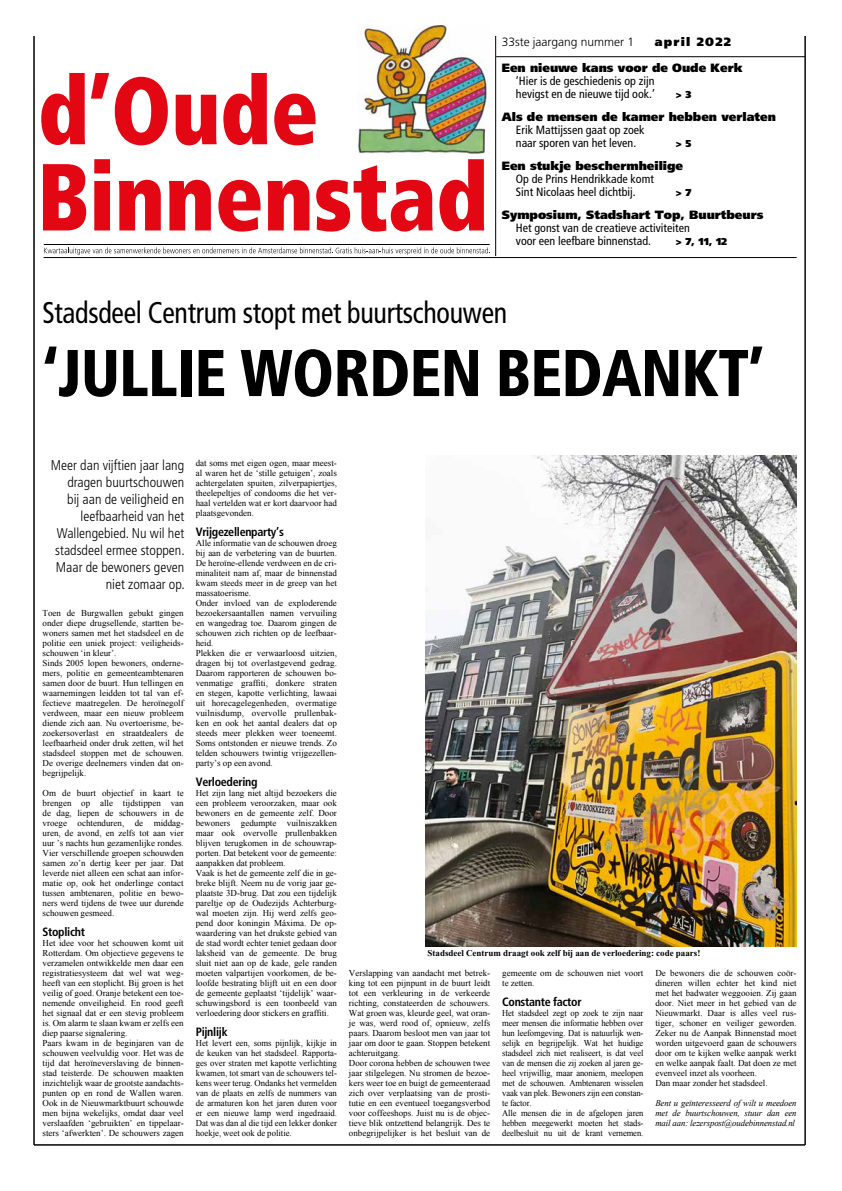
<style>
.page{position:relative;width:842px;height:1191px;background:#fff}
.page>*{position:absolute;margin:0;border:0;box-sizing:border-box;transform-origin:0 0}
.t1{font:900 condensed 95px/86.2px "Frutiger";color:#e30613;scale:.9 1}
.t2{font:900 condensed 66px "Frutiger";letter-spacing:-.01em;color:#000;scale:.93 1}
.t3{font:condensed 30px "Frutiger";letter-spacing:-.01em;color:#000;scale:.93 1}
.t4{font:300 condensed 14px/17px "Frutiger";color:#000;text-align:right}
.t5{font:condensed 12px/13px "Frutiger";color:#000}
.t6{font:900 12px/25.9px "Frutiger";color:#000}
.t7{font:700 condensed 12px "Frutiger";letter-spacing:-.025em;color:#000}
.t8{font:300 12px "Frutiger";color:#000}
.t9{font:900 10px "Frutiger";color:#000}
.t10{font:9px/10px "Times New Roman";color:#000}
.t11{font:9px/10px "Times New Roman";color:#000;scale:.95 1}
.t12{font:italic 9px/10px "Times New Roman";letter-spacing:-.01em;color:#000;text-align:justify}
.t13{font:700 9px "Times New Roman";color:#000}
</style>
<div class="page">
<hr style="left:496px;top:56px;width:309px;height:1px;background:#000">
<hr style="left:34px;top:36px;width:1px;height:1108px;background:#000">
<hr style="left:495px;top:36px;width:1px;height:220px;background:#000">
<hr style="left:44px;top:257px;width:753px;height:1px;background:#000">
<hr style="left:805px;top:36px;width:1px;height:1108px;background:#000">
<hr style="left:34px;top:1144px;width:771px;height:1px;background:#000">
<hr style="left:44px;top:244px;width:446px;height:1px;background:#000">
<svg style="left:44px;top:247px;width:446px;height:8px"></svg>
<img style="left:426px;top:455px;width:370px;height:491px">
<img style="left:357px;top:25px;width:131px;height:129px">
<h1 class="t1" style="left:37px;top:67px;width:502px">d’Oude<br>Binnenstad</h1>
<h3 class="t6" style="left:502px;top:29px;width:242px;text-indent:153px">april 2022<br>Een nieuwe kans voor de Oude Kerk</h3>
<h3 class="t5" style="left:516px;top:74px;width:140px">‘Hier is de geschiedenis op zijn hevigst en de nieuwe tijd ook.’</h3>
<h3 class="t8" style="left:502px;top:35px;width:134px">33ste jaargang nummer 1</h3>
<p class="t9" style="left:676px;top:88px;width:17px">&gt; 3</p>
<h3 class="t6" style="left:502px;top:104px;width:276px">Als de mensen de kamer hebben verlaten</h3>
<h3 class="t5" style="left:516px;top:123px;width:130px">Erik Mattijssen gaat op zoek naar sporen van het leven.</h3>
<p class="t9" style="left:676px;top:137px;width:17px">&gt; 5</p>
<h3 class="t6" style="left:502px;top:153px;width:183px">Een stukje beschermheilige</h3>
<h3 class="t5" style="left:516px;top:172px;width:139px">Op de Prins Hendrikkade komt<br>Sint Nicolaas heel dichtbij.</h3>
<p class="t9" style="left:676px;top:186px;width:17px">&gt; 7</p>
<h3 class="t6" style="left:502px;top:202px;width:263px">Symposium, Stadshart Top, Buurtbeurs</h3>
<h3 class="t5" style="left:516px;top:221px;width:175px">Het gonst van de creatieve activiteiten voor een leefbare binnenstad.</h3>
<p class="t9" style="left:676px;top:235px;width:53px">&gt; 7, 11, 12</p>
<h3 class="t3" style="left:43px;top:295px;width:501px">Stadsdeel Centrum stopt met buurtschouwen</h3>
<h2 class="t2" style="left:43px;top:333px;width:778px">‘JULLIE WORDEN BEDANKT’</h2>
<h3 class="t4" style="left:51px;top:457px;width:135px">Meer dan vijftien jaar lang dragen buurtschouwen<br>bij aan de veiligheid en leefbaarheid van het<br>Wallengebied. Nu wil het stadsdeel ermee stoppen.<br>Maar de bewoners geven niet zomaar op.</h3>
<p class="t10" style="left:43px;top:608px;width:143px">Toen de Burgwallen gebukt gingen onder diepe drugsellende, startten be&shy;woners samen met het stadsdeel en de politie een uniek project: veiligheids&shy;schouwen ‘in kleur’.<br>Sinds 2005 lopen bewoners, onderne&shy;mers, politie en gemeenteambtenaren samen door de buurt. Hun tellingen en waarnemingen leidden tot tal van ef&shy;fectieve maatregelen. De heroïnegolf verdween, maar een nieuw probleem diende zich aan. Nu overtoerisme, be&shy;zoekersoverlast en straatdealers de leefbaarheid onder druk zetten, wil het stadsdeel stoppen met de schouwen.<br>De overige deelnemers vinden dat on&shy;begrijpelijk.</p>
<p class="t10" style="left:43px;top:788px;width:143px;text-align:justify">Om de buurt objectief in kaart te brengen op alle tijdstippen van de dag, liepen de schouwers in de vroege ochtenduren, de middag&shy;uren, de avond, en zelfs tot aan vier uur ’s nachts hun gezamenlijke rondes.<br>Vier verschillende groepen schouwden samen zo’n dertig keer per jaar. Dat leverde niet alleen een schat aan infor&shy;matie op, ook het onderlinge contact tussen ambtenaren, politie en bewo&shy;ners werd tijdens de twee uur durende schouwen gesmeed.</p>
<h3 class="t7" style="left:43px;top:925px;width:44px">Stoplicht</h3>
<p class="t10" style="left:43px;top:938px;width:143px">Het idee voor het schouwen komt uit Rotterdam. Om objectieve gegevens te verzamelen ontwikkelde men daar een registratiesysteem dat wel wat weg&shy;heeft van een stoplicht. Bij groen is het veilig of goed. Oranje betekent een toe&shy;nemende onveiligheid. En rood geeft het signaal dat er een stevig probleem is. Om alarm te slaan kwam er zelfs een diep paarse signalering.<br>Paars kwam in de beginjaren van de schouwen veelvuldig voor. Het was de tijd dat heroïneverslaving de binnen&shy;stad teisterde. De schouwen maakten inzichtelijk waar de grootste aandachts&shy;punten op en rond de Wallen waren.<br>Ook in de Nieuwmarktbuurt schouwde men bijna wekelijks, omdat daar veel verslaafden ‘gebruikten’ en tippelaar&shy;sters ‘afwerkten’. De schouwers zagen</p>
<p class="t10" style="left:196px;top:458px;width:143px;text-align:justify">dat soms met eigen ogen, maar meest&shy;al waren het de ‘stille getuigen’, zoals achtergelaten spuiten, zilverpapiertjes, theelepeltjes of condooms die het ver&shy;haal vertelden wat er kort daarvoor had plaatsgevonden.</p>
<h3 class="t7" style="left:196px;top:525px;width:90px">Vrijgezellenparty’s</h3>
<p class="t10" style="left:196px;top:538px;width:143px">Alle informatie van de schouwen droeg bij aan de verbetering van de buurten.<br>De heroïne-ellende verdween en de cri&shy;minaliteit nam af, maar de binnenstad kwam steeds meer in de greep van het massatoerisme.<br>Onder invloed van de exploderende bezoekersaantallen namen vervuiling en wangedrag toe. Daarom gingen de schouwen zich richten op de leefbaar&shy;heid.<br>Plekken die er verwaarloosd uitzien, dragen bij tot overlastgevend gedrag.<br>Daarom rapporteren de schouwen bo&shy;venmatige graffiti, donkere straten en stegen, kapotte verlichting, lawaai uit horecagelegenheden, overmatige vuilnisdump, overvolle prullenbak&shy;ken en ook het aantal dealers dat op steeds meer plekken weer toeneemt.<br>Soms ontstonden er nieuwe trends. Zo telden schouwers twintig vrijgezellen&shy;party’s op een avond.</p>
<h3 class="t7" style="left:196px;top:775px;width:63px">Verloedering</h3>
<p class="t10" style="left:196px;top:788px;width:143px">Het zijn lang niet altijd bezoekers die een probleem veroorzaken, maar ook bewoners en de gemeente zelf. Door bewoners gedumpte vuilniszakken maar ook overvolle prullenbakken blijven terugkomen in de schouwrap&shy;porten. Dat betekent voor de gemeente: aanpakken dat probleem.<br>Vaak is het de gemeente zelf die in ge&shy;breke blijft. Neem nu de vorig jaar ge&shy;plaatste 3D-brug. Dat zou een tijdelijk pareltje op de Oudezijds Achterburg&shy;wal moeten zijn. Hij werd zelfs geo&shy;pend door koningin Máxima. De op&shy;waardering van het drukste gebied van de stad wordt echter teniet gedaan door laksheid van de gemeente. De brug sluit niet aan op de kade, gele randen moeten valpartijen voorkomen, de be&shy;loofde bestrating blijft uit en een door de gemeente geplaatst ‘tijdelijk’ waar&shy;schuwingsbord is een toonbeeld van verloedering door stickers en graffiti.</p>
<h3 class="t7" style="left:196px;top:1025px;width:33px">Pijnlijk</h3>
<p class="t10" style="left:196px;top:1038px;width:143px;text-align:justify">Het levert een, soms pijnlijk, kijkje in de keuken van het stadsdeel. Rapporta&shy;ges over straten met kapotte verlichting kwamen, tot smart van de schouwers tel&shy;kens weer terug. Ondanks het vermelden van de plaats en zelfs de nummers van de armaturen kon het jaren duren voor er een nieuwe lamp werd ingedraaid.<br>Dat was dan al die tijd een lekker donker hoekje, weet ook de politie.</p>
<p class="t13" style="left:427px;top:948px;width:274px">Stadsdeel Centrum draagt ook zelf bij aan de verloedering: code paars!</p>
<p class="t10" style="left:349px;top:968px;width:143px">Verslapping van aandacht met betrek&shy;king tot een pijnpunt in de buurt leidt tot een verkleuring in de verkeerde richting, constateerden de schouwers.<br>Wat groen was, kleurde geel, wat oran&shy;je was, werd rood of, opnieuw, zelfs paars. Daarom besloot men van jaar tot jaar om door te gaan. Stoppen betekent achteruitgang.<br>Door corona hebben de schouwen twee jaar stilgelegen. Nu stromen de bezoe&shy;kers weer toe en buigt de gemeenteraad zich over verplaatsing van de prosti&shy;tutie en een eventueel toegangsverbod voor coffeeshops. Juist nu is de objec&shy;tieve blik ontzettend belangrijk. Des te onbegrijpelijker is het besluit van de</p>
<p class="t10" style="left:502px;top:968px;width:143px">gemeente om de schouwen niet voort te zetten.</p>
<h3 class="t7" style="left:502px;top:995px;width:81px">Constante factor</h3>
<p class="t11" style="left:502px;top:1008px;width:150px">Het stadsdeel zegt op zoek te zijn naar meer mensen die informatie hebben over hun leefomgeving. Dat is natuurlijk wen&shy;selijk en begrijpelijk. Wat het huidige stadsdeel zich niet realiseert, is dat veel van de mensen die zij zoeken al jaren ge&shy;heel vrijwillig, maar anoniem, meelopen met de schouwen. Ambtenaren wisselen vaak van plek. Bewoners zijn een constan&shy;te factor.<br>Alle mensen die in de afgelopen jaren hebben meegewerkt moeten het stads&shy;deelbesluit nu uit de krant vernemen.</p>
<p class="t10" style="left:655px;top:968px;width:143px">De bewoners die de schouwen coör&shy;dineren willen echter het kind niet met het badwater weggooien. Zij gaan door. Niet meer in het gebied van de Nieuwmarkt. Daar is alles veel rus&shy;tiger, schoner en veiliger geworden.<br>Zeker nu de Aanpak Binnenstad moet worden uitgevoerd gaan de schouwers door om te kijken welke aanpak werkt en welke aanpak faalt. Dat doen ze met evenveel inzet als voorheen.<br>Dan maar zonder het stadsdeel.</p>
<p class="t12" style="left:655px;top:1098px;width:143px">Bent u geïnteresseerd of wilt u meedoen met de buurtschouwen, stuur dan een mail aan: lezerspost@oudebinnenstad.nl</p>
</div>
